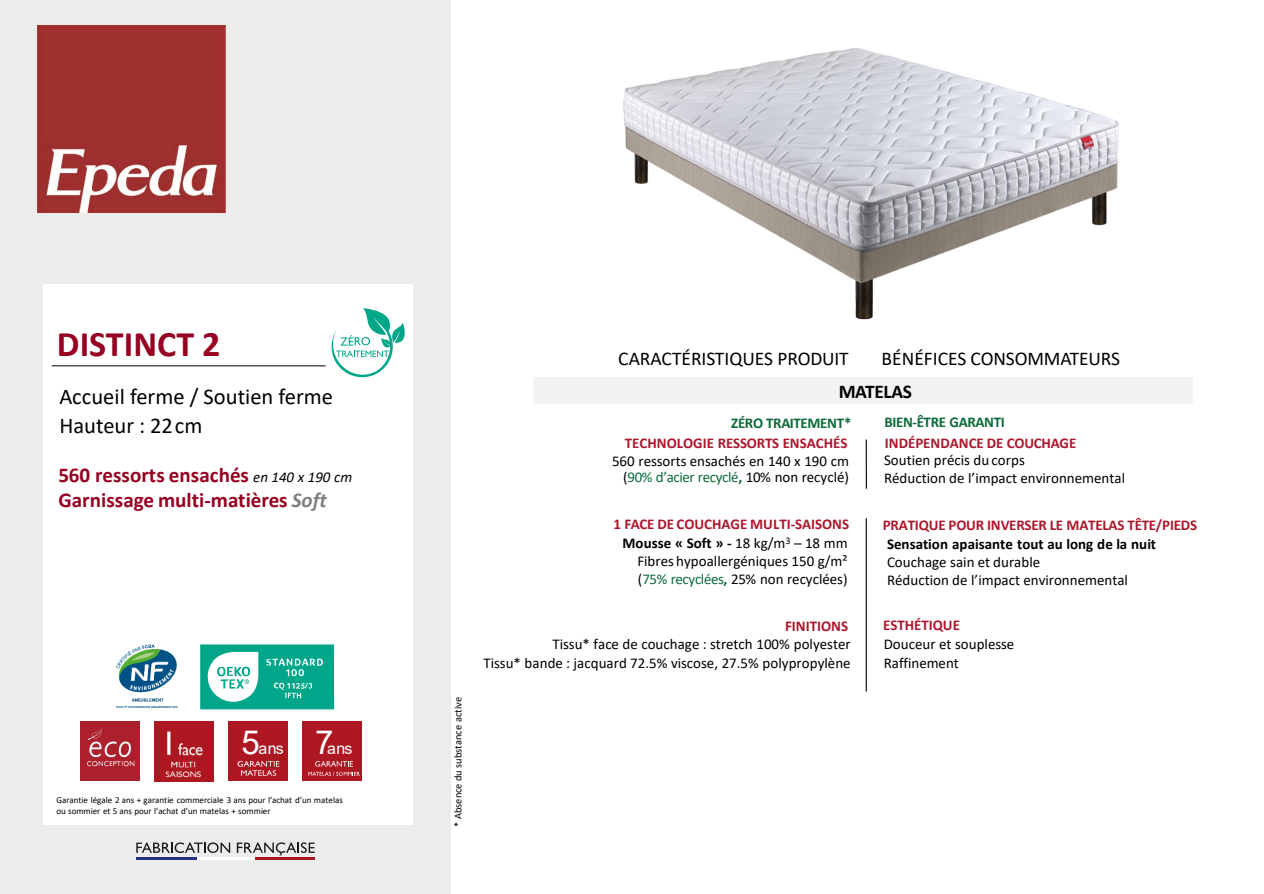
<style>
.page{position:relative;width:1264px;height:894px;background:#fff}
.page>*{position:absolute;margin:0;border:0;box-sizing:border-box;transform-origin:0 0}
.t1{font:700 36px "Calibri";color:#960021}
.t2{font:22.5px "Calibri";color:#000}
.t3{font:700 21px "Calibri";color:#960021}
.t4{font:19.5px "Calibri";letter-spacing:-.005em;color:#000}
.t5{font:700 19.5px "Calibri";letter-spacing:-.025em;color:#000}
.t6{font:16.05px "Arial";letter-spacing:-.02em;color:#fff}
.t7{font:15px/18px "Calibri";color:#000}
.t8{font:700 15px "Calibri";letter-spacing:-.005em;color:#ac182d}
.t9{font:700 15px "Calibri";color:#000}
.t10{font:700 15px "Calibri";letter-spacing:-.025em;color:#0c6b39}
.t11{font:10.5px "Calibri";color:#000}
.t12{font:9px/10.8px "Calibri";color:#000}
.s1{font-weight:400;font-style:italic;font-size:15px;color:#000}
.s2{font-style:italic;color:#7f7f7f}
.s3{font-size:33.15px}
.s4{color:#0c6b39}
.s5{font-weight:700;color:#0c6b39}
.s6{font-weight:400}
</style>
<div class="page">
<div style="left:0;top:0;width:450px;height:893px;background:#ececeb"></div>
<div style="left:44px;top:285px;width:369px;height:540px;background:#fff"></div>
<img style="left:38px;top:26px;width:187px;height:187px">
<img style="left:154px;top:721px;width:60px;height:59px">
<div style="left:228px;top:721px;width:59px;height:59px;background:#ad1722"></div>
<svg style="left:237px;top:761px;width:42px;height:14px"></svg>
<div style="left:302px;top:721px;width:59px;height:59px;background:#ad1722"></div>
<svg style="left:308px;top:761px;width:52px;height:14px"></svg>
<div style="left:200px;top:644px;width:134px;height:65px;background:#00a689"></div>
<svg style="left:274px;top:682px;width:38px;height:16px"></svg>
<svg style="left:207px;top:651px;width:51px;height:50px"></svg>
<svg style="left:266px;top:658px;width:57px;height:18px"></svg>
<img style="left:116px;top:644px;width:61px;height:62px">
<hr style="left:52px;top:365px;width:273px;height:1px;background:#000">
<svg style="left:331px;top:308px;width:74px;height:70px"></svg>
<hr style="left:136px;top:856px;width:178px;height:3px;background:#fff">
<hr style="left:136px;top:856px;width:61px;height:3px;background:#263381">
<hr style="left:255px;top:856px;width:59px;height:3px;background:#ac1722">
<svg style="left:136px;top:842px;width:94px;height:10px"></svg>
<svg style="left:237px;top:842px;width:77px;height:13px"></svg>
<img style="left:80px;top:721px;width:60px;height:59px">
<div style="left:533px;top:377px;width:659px;height:26px;background:#f2f2f2"></div>
<hr style="left:865px;top:439px;width:1px;height:49px;background:#000">
<img style="left:623px;top:48px;width:496px;height:272px">
<hr style="left:865px;top:518px;width:1px;height:173px;background:#000">
<p class="t1" style="left:57px;top:318px;width:165px">DISTINCT 2</p>
<p class="t2" style="left:59px;top:381px;width:275px">Accueil ferme / Soutien ferme</p>
<p class="t2" style="left:59px;top:410px;width:144px">Hauteur : 22cm</p>
<p class="t3" style="left:58px;top:460px;width:295px">560 ressorts ensachés <span class="s1">en 140 x 190 cm</span></p>
<p class="t3" style="left:58px;top:485px;width:270px">Garnissage multi-matières <span class="s2">Soft</span></p>
<p class="t6" style="left:241px;top:737px;width:112px"><span class="s3">5</span> ans <span class="s3">7</span>ans</p>
<p class="t12" style="left:56px;top:794px;width:288px">Garantie légale 2 ans + garantie commerciale 3 ans pour l’achat d’un matelas ou sommier et 5 ans pour l’achat d’un matelas + sommier</p>
<p class="t11" style="left:450px;top:826px;width:131px;rotate:-90deg">* Absence du substance active</p>
<p class="t4" style="left:618px;top:345px;width:232px">CARACTÉRISTIQUES PRODUIT</p>
<p class="t4" style="left:881px;top:345px;width:240px">BÉNÉFICES CONSOMMATEURS</p>
<p class="t5" style="left:838px;top:377px;width:75px">MATELAS</p>
<p class="t10" style="left:731px;top:412px;width:122px">ZÉRO TRAITEMENT*</p>
<p class="t10" style="left:884px;top:411px;width:122px">BIEN-ÊTRE GARANTI</p>
<p class="t8" style="left:624px;top:432px;width:224px">TECHNOLOGIE RESSORTS ENSACHÉS</p>
<p class="t8" style="left:884px;top:432px;width:193px">INDÉPENDANCE DE COUCHAGE</p>
<p class="t7" style="left:612px;top:452px;width:238px;line-height:16.4px;text-align:right">560 ressorts ensachés en 140 x 190 cm (<span class="s4">90% d’acier recyclé</span><span class="s5">,</span> 10% non recyclé)</p>
<p class="t8" style="left:613px;top:513px;width:237px">1 FACE DE COUCHAGE MULTI-SAISONS</p>
<p class="t7" style="left:883px;top:451px;width:242px">Soutien précis du corps<br>Réduction de l’impact environnemental</p>
<p class="t8" style="left:882px;top:514px;width:315px">PRATIQUE POUR INVERSER LE MATELAS TÊTE/PIEDS</p>
<p class="t9" style="left:622px;top:532px;width:227px">Mousse « Soft » - <span class="s6">18 kg/m</span><sup>3</sup> <span class="s6">– 18 mm</span></p>
<p class="t7" style="left:637px;top:551px;width:212px">Fibres hypoallergéniques 150 g/m²</p>
<p class="t7" style="left:637px;top:569px;width:211px">(<span class="s4">75% recyclées</span><span class="s5">,</span> 25% non recyclées)</p>
<p class="t9" style="left:886px;top:533px;width:270px">Sensation apaisante tout au long de la nuit</p>
<p class="t7" style="left:886px;top:553px;width:155px">Couchage sain et durable</p>
<p class="t7" style="left:886px;top:571px;width:242px">Réduction de l’impact environnemental</p>
<p class="t8" style="left:785px;top:615px;width:65px">FINITIONS</p>
<p class="t8" style="left:883px;top:614px;width:78px">ESTHÉTIQUE</p>
<p class="t7" style="left:552px;top:634px;width:299px">Tissu* face de couchage : stretch 100% polyester</p>
<p class="t7" style="left:483px;top:654px;width:368px">Tissu* bande : jacquard 72.5% viscose, 27.5% polypropylène</p>
<p class="t7" style="left:883px;top:634px;width:132px">Douceur et souplesse</p>
<p class="t7" style="left:883px;top:653px;width:77px">Raffinement</p>
</div>
